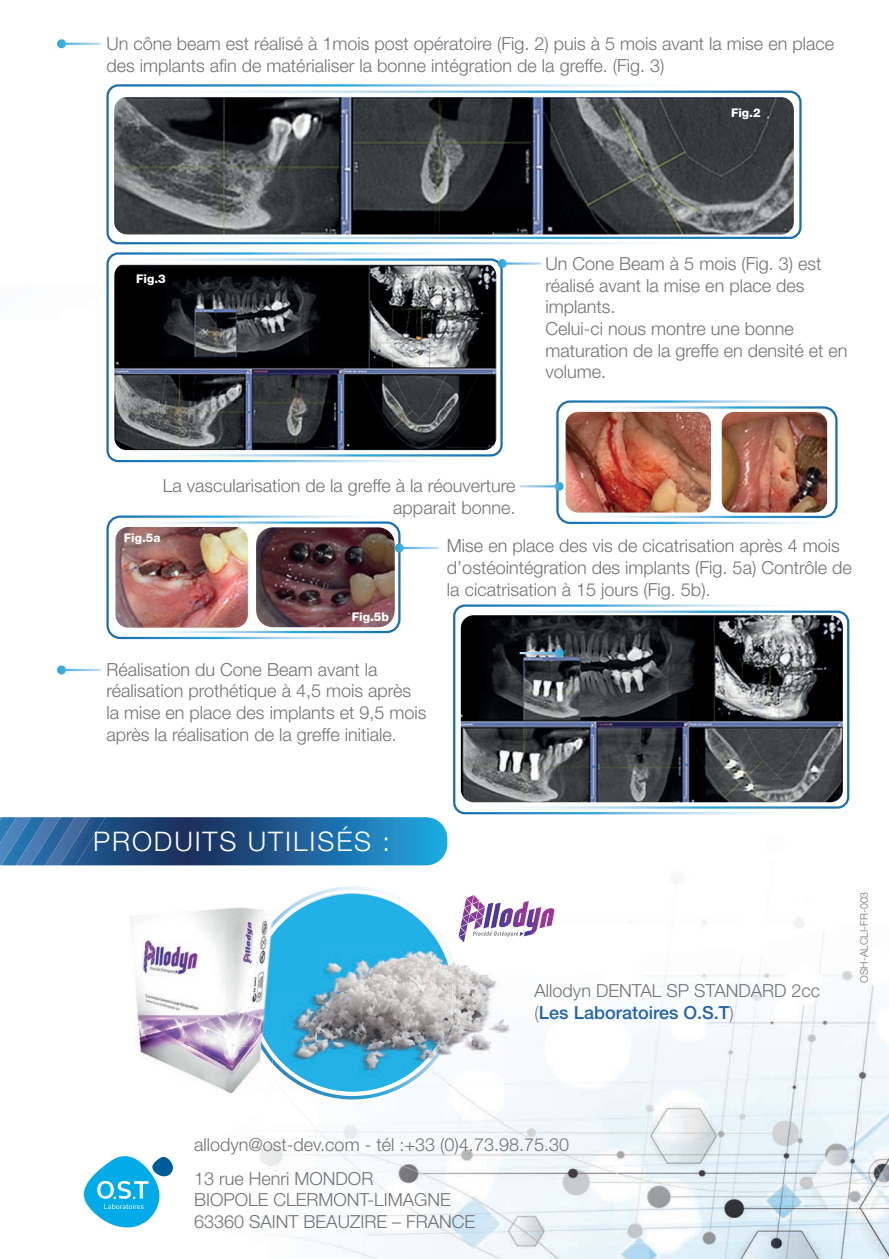
<style>
.page{position:relative;width:889px;height:1259px;background:#fff}
.page>*{position:absolute;margin:0;border:0;box-sizing:border-box;transform-origin:0 0}
.t1{font:300 27px "Helvetica Neue LT Std";letter-spacing:.07em;color:#fff}
.t2{font:300 18px/21.6px "Helvetica Neue LT Std";color:#717275}
.t3{font:800 12px "Helvetica Neue LT Std";color:#fff}
.t4{font:300 10.5px "Helvetica Neue LT Std";color:#717275}
.s1{font-weight:500;color:#2163ae}
</style>
<div class="page">
<img style="left:0;top:285px;width:888px;height:973px">
<div style="left:106px;top:84px;width:616px;height:160px;border:2px solid #fff;border-radius:11px"></div>
<div style="left:107px;top:253px;width:361px;height:208px;background:#fff;border-radius:11px"></div>
<div style="left:106px;top:252px;width:363px;height:210px;border:2px solid #fff;border-radius:11px"></div>
<div style="left:454px;top:605px;width:360px;height:208px;background:#fff;border-radius:11px"></div>
<div style="left:453px;top:604px;width:362px;height:210px;border:2px solid #fff;border-radius:11px"></div>
<svg style="left:137px;top:92px;width:663px;height:146px"></svg>
<div style="left:136px;top:91px;width:665px;height:148px;border:2px solid #fff;border-radius:11px"></div>
<div style="left:125px;top:259px;width:376px;height:196px;background:linear-gradient(to right,#fff,#fcfdfe);border-radius:11px"></div>
<div style="left:124px;top:258px;width:378px;height:198px;border:2px solid #fff;border-radius:11px"></div>
<div style="left:471px;top:611px;width:376px;height:196px;background:linear-gradient(to right,#fff,#fdfefe);border-radius:11px"></div>
<div style="left:470px;top:610px;width:378px;height:198px;border:2px solid #fff;border-radius:11px"></div>
<img style="left:114px;top:97px;width:679px;height:137px">
<img style="left:114px;top:263px;width:382px;height:187px">
<img style="left:460px;top:615px;width:382px;height:187px">
<svg style="left:0;top:817px;width:447px;height:48px"></svg>
<svg style="left:83px;top:1155px;width:90px;height:72px"></svg>
<svg style="left:57px;top:39px;width:9px;height:9px"></svg>
<hr style="left:62px;top:669px;width:39px;height:2px;background:#fff">
<svg style="left:57px;top:665px;width:9px;height:9px"></svg>
<svg style="left:497px;top:259px;width:9px;height:9px"></svg>
<div style="left:557px;top:401px;width:286px;height:122px;background:#fff;border-radius:13px"></div>
<div style="left:556px;top:400px;width:288px;height:124px;border:2px solid #fff;border-radius:13px"></div>
<div style="left:107px;top:516px;width:286px;height:122px;background:#fff;border-radius:13px"></div>
<div style="left:106px;top:515px;width:288px;height:124px;border:2px solid #fff;border-radius:13px"></div>
<svg style="left:573px;top:407px;width:263px;height:110px"></svg>
<div style="left:572px;top:406px;width:265px;height:112px;border:2px solid #fff;border-radius:13px"></div>
<div style="left:124px;top:522px;width:275px;height:110px;background:#fff;border-radius:13px"></div>
<div style="left:123px;top:521px;width:277px;height:112px;border:2px solid #fff;border-radius:13px"></div>
<img style="left:565px;top:412px;width:145px;height:100px">
<img style="left:115px;top:527px;width:133px;height:100px">
<img style="left:721px;top:412px;width:105px;height:100px">
<img style="left:256px;top:527px;width:138px;height:100px">
<hr style="left:399px;top:547px;width:39px;height:2px;background:#fff">
<svg style="left:394px;top:543px;width:9px;height:9px"></svg>
<hr style="left:519px;top:485px;width:39px;height:2px;background:#fff">
<svg style="left:554px;top:482px;width:9px;height:9px"></svg>
<hr style="left:519px;top:652px;width:39px;height:2px;background:#fff">
<svg style="left:554px;top:648px;width:9px;height:9px"></svg>
<img style="left:226px;top:874px;width:46px;height:33px">
<img style="left:272px;top:874px;width:47px;height:16px">
<img style="left:319px;top:874px;width:46px;height:16px">
<img style="left:365px;top:874px;width:46px;height:14px">
<img style="left:411px;top:874px;width:140px;height:50px">
<img style="left:445px;top:924px;width:106px;height:51px">
<img style="left:459px;top:975px;width:92px;height:50px">
<img style="left:439px;top:1025px;width:112px;height:50px">
<img style="left:226px;top:1093px;width:46px;height:33px">
<img style="left:272px;top:1095px;width:47px;height:31px">
<img style="left:319px;top:1095px;width:46px;height:31px">
<img style="left:365px;top:1097px;width:46px;height:29px">
<img style="left:411px;top:1075px;width:140px;height:51px">
<img style="left:272px;top:890px;width:50px;height:8px">
<img style="left:322px;top:886px;width:50px;height:8px">
<img style="left:372px;top:888px;width:50px;height:22px">
<img style="left:438px;top:912px;width:7px;height:27px">
<img style="left:440px;top:939px;width:19px;height:107px">
<img style="left:272px;top:1086px;width:50px;height:9px">
<img style="left:322px;top:1091px;width:50px;height:8px">
<img style="left:372px;top:1076px;width:50px;height:21px">
<img style="left:439px;top:1046px;width:6px;height:28px">
<img style="left:415px;top:1071px;width:24px;height:5px">
<img style="left:272px;top:898px;width:45px;height:2px">
<img style="left:320px;top:893px;width:48px;height:1px">
<img style="left:407px;top:894px;width:8px;height:16px">
<img style="left:451px;top:943px;width:2px;height:99px">
<img style="left:272px;top:1085px;width:45px;height:1px">
<img style="left:320px;top:1091px;width:48px;height:1px">
<img style="left:407px;top:1075px;width:8px;height:16px">
<img style="left:438px;top:1042px;width:2px;height:29px">
<img style="left:272px;top:900px;width:45px;height:185px">
<img style="left:317px;top:894px;width:90px;height:49px">
<img style="left:407px;top:910px;width:31px;height:33px">
<img style="left:317px;top:943px;width:134px;height:99px">
<img style="left:317px;top:1042px;width:90px;height:49px">
<img style="left:407px;top:1042px;width:31px;height:33px">
<svg style="left:458px;top:895px;width:96px;height:47px"></svg>
<img style="left:130px;top:907px;width:96px;height:186px">
<img style="left:226px;top:907px;width:46px;height:46px">
<img style="left:226px;top:953px;width:18px;height:47px">
<img style="left:226px;top:1000px;width:22px;height:46px">
<img style="left:226px;top:1046px;width:46px;height:47px">
<img style="left:244px;top:927px;width:9px;height:87px">
<img style="left:248px;top:921px;width:24px;height:10px">
<img style="left:244px;top:969px;width:7px;height:47px">
<img style="left:248px;top:1016px;width:24px;height:47px">
<img style="left:248px;top:931px;width:24px;height:80px">
<img style="left:253px;top:934px;width:19px;height:117px">
<p class="t2" style="left:106px;top:33px;width:728px">Un cône beam est réalisé à 1mois post opératoire (Fig. 2) puis à 5 mois avant la mise en place des implants afin de matérialiser la bonne intégration de la greffe. (Fig. 3)</p>
<p class="t3" style="left:730px;top:106px;width:31px">Fig.2</p>
<p class="t3" style="left:136px;top:272px;width:31px">Fig.3</p>
<p class="t2" style="left:545px;top:253px;width:303px">Un Cone Beam à 5 mois (Fig. 3) est réalisé avant la mise en place des implants.<br>Celui-ci nous montre une bonne maturation de la greffe en densité et en volume.</p>
<p class="t2" style="left:163px;top:474px;width:354px;text-align:right">La vascularisation de la greffe à la réouverture apparait bonne.</p>
<p class="t2" style="left:447px;top:535px;width:406px">Mise en place des vis de cicatrisation après 4 mois d’ostéointégration des implants (Fig. 5a) Contrôle de la cicatrisation à 15 jours (Fig. 5b).</p>
<p class="t3" style="left:124px;top:530px;width:38px">Fig.5a</p>
<p class="t3" style="left:352px;top:609px;width:39px">Fig.5b</p>
<p class="t2" style="left:106px;top:658px;width:321px">Réalisation du Cone Beam avant la réalisation prothétique à 4,5 mois après la mise en place des implants et 9,5 mois après la réalisation de la greffe initiale.</p>
<h1 class="t1" style="left:93px;top:824px;width:298px">PRODUITS UTILISÉS :</h1>
<p class="t2" style="left:534px;top:979px;width:287px">Allodyn DENTAL SP STANDARD 2cc (<span class="s1">Les Laboratoires O.S.T</span>)</p>
<p class="t4" style="left:857px;top:983px;width:93px;rotate:-90deg">OSH-ALCLI-FR-003</p>
<p class="t2" style="left:194px;top:1133px;width:376px">allodyn@ost-dev.com - tél :+33 (0)4.73.98.75.30</p>
<p class="t2" style="left:194px;top:1167px;width:282px">13 rue Henri MONDOR<br>BIOPOLE CLERMONT-LIMAGNE<br>63360 SAINT BEAUZIRE – FRANCE</p>
</div>
